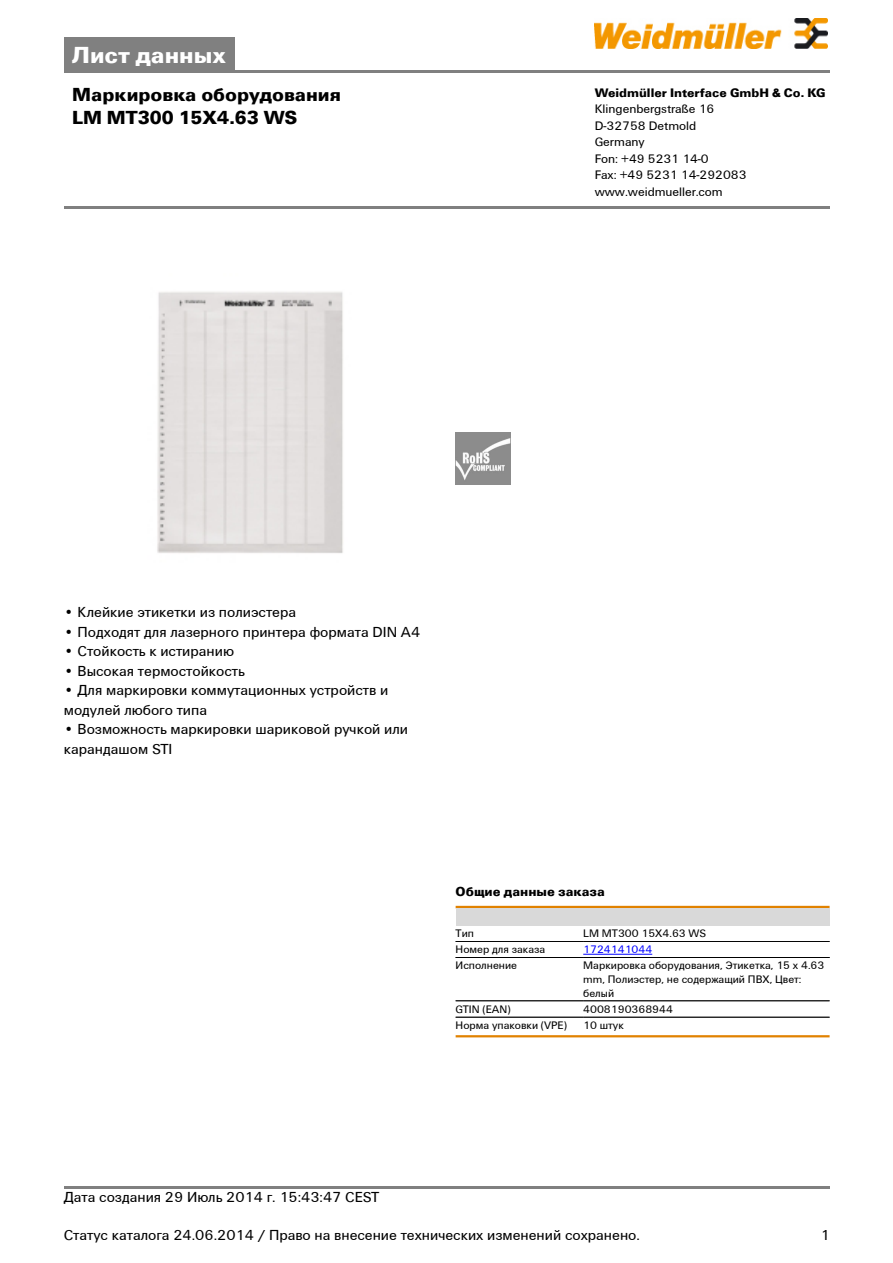
<style>
.page{position:relative;width:893px;height:1263px;background:#fff}
.page>*{position:absolute;margin:0;border:0;box-sizing:border-box;transform-origin:0 0}
.t1{font:700 24px "Weidmueller";color:#fff}
.t2{font:700 19.5px/22.5px "Weidmueller";color:#000}
.t3{font:15px/19.5px "Weidmueller";color:#000}
.t4{font:700 13.5px "Weidmueller";color:#000}
.t5{font:12.75px/16.5px "Weidmueller";color:#000}
.t6{font:700 12.75px "Weidmueller";color:#000}
.t7{font:11.25px/13.6px "Weidmueller";color:#000}
.t8{font:11.25px "Weidmueller";color:#00f}
</style>
<div class="page">
<div style="left:64px;top:38px;width:171px;height:32px;background:#808080"></div>
<hr style="left:64px;top:70px;width:765px;height:2px;background:#808080">
<img style="left:594px;top:18px;width:233px;height:30px">
<hr style="left:64px;top:1186px;width:765px;height:3px;background:#808080">
<img style="left:157px;top:292px;width:186px;height:261px">
<img style="left:455px;top:433px;width:56px;height:52px">
<hr style="left:455px;top:906px;width:374px;height:2px;background:#e18200">
<div style="left:455px;top:908px;width:374px;height:17px;background:#d9d9d9"></div>
<hr style="left:455px;top:941px;width:128px;height:1px;background:#000">
<hr style="left:455px;top:957px;width:128px;height:1px;background:#000">
<hr style="left:583px;top:941px;width:246px;height:1px;background:#000">
<hr style="left:583px;top:957px;width:246px;height:1px;background:#000">
<hr style="left:583px;top:954px;width:69px;height:1px;background:#00f">
<hr style="left:455px;top:958px;width:128px;height:1px;background:#000">
<hr style="left:583px;top:958px;width:246px;height:1px;background:#000">
<hr style="left:455px;top:1001px;width:128px;height:1px;background:#000">
<hr style="left:583px;top:1001px;width:246px;height:1px;background:#000">
<hr style="left:455px;top:1017px;width:128px;height:1px;background:#000">
<hr style="left:583px;top:1017px;width:246px;height:1px;background:#000">
<hr style="left:455px;top:1035px;width:374px;height:2px;background:#e18200">
<hr style="left:64px;top:206px;width:765px;height:3px;background:#808080">
<h1 class="t1" style="left:72px;top:40px;width:155px">Лист данных</h1>
<h2 class="t2" style="left:72px;top:83px;width:270px">Маркировка оборудования<br>LM MT300 15X4.63 WS</h2>
<p class="t6" style="left:594px;top:85px;width:232px">Weidmüller Interface GmbH &amp; Co. KG</p>
<p class="t5" style="left:594px;top:101px;width:153px">Klingenbergstraße 16<br>D-32758 Detmold<br>Germany<br>Fon: +49 5231 14-0<br>Fax: +49 5231 14-292083 www.weidmueller.com</p>
<p class="t3" style="left:64px;top:602px;width:234px">• Клейкие этикетки из полиэстера</p>
<p class="t3" style="left:64px;top:622px;width:358px">• Подходят для лазерного принтера формата DIN A4</p>
<p class="t3" style="left:64px;top:641px;width:171px">• Стойкость к истиранию</p>
<p class="t3" style="left:64px;top:661px;width:182px">• Высокая термостойкость</p>
<p class="t3" style="left:64px;top:680px;width:326px">• Для маркировки коммутационных устройств и модулей любого типа</p>
<p class="t3" style="left:64px;top:719px;width:346px">• Возможность маркировки шариковой ручкой или карандашом STI</p>
<p class="t4" style="left:455px;top:884px;width:151px">Общие данные заказа</p>
<p class="t7" style="left:455px;top:926px;width:20px">Тип</p>
<p class="t7" style="left:583px;top:926px;width:124px">LM MT300 15X4.63 WS</p>
<p class="t7" style="left:455px;top:943px;width:91px">Номер для заказа</p>
<p class="t8" style="left:583px;top:943px;width:70px">1724141044</p>
<p class="t7" style="left:455px;top:959px;width:63px">Исполнение</p>
<p class="t7" style="left:583px;top:959px;width:243px">Маркировка оборудования, Этикетка, 15 x 4.63 mm, Полиэстер, не содержащий ПВХ, Цвет: белый</p>
<p class="t7" style="left:455px;top:1002px;width:56px">GTIN (EAN)</p>
<p class="t7" style="left:583px;top:1002px;width:91px">4008190368944</p>
<p class="t7" style="left:455px;top:1018px;width:113px">Норма упаковки (VPE)</p>
<p class="t7" style="left:583px;top:1018px;width:42px">10 штук</p>
<p class="t3" style="left:64px;top:1187px;width:317px">Дата создания 29 Июль 2014 г. 15:43:47 CEST</p>
<p class="t3" style="left:64px;top:1226px;width:577px">Статус каталога 24.06.2014 / Право на внесение технических изменений сохранено.</p>
<p class="t3" style="left:820px;top:1226px;width:11px">1</p>
</div>
